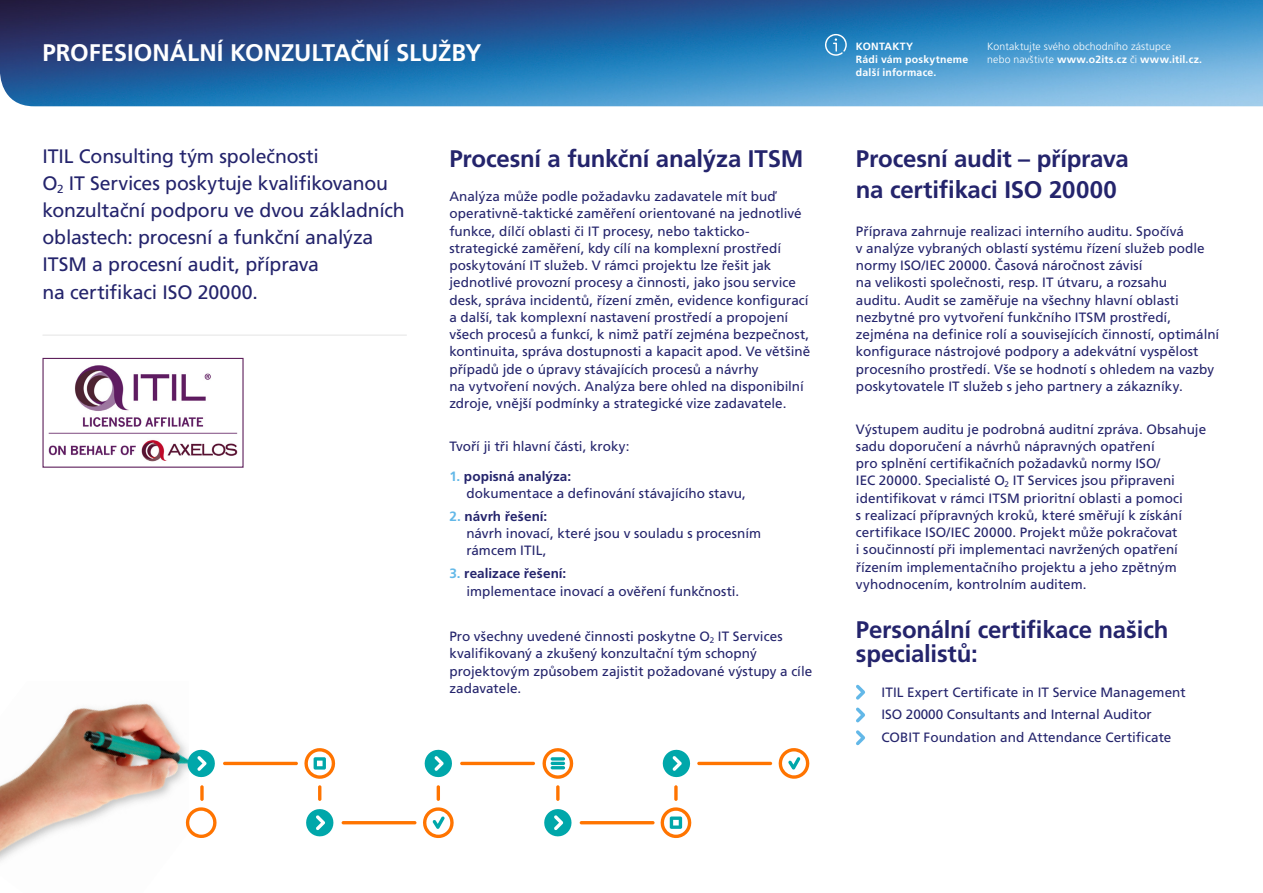
<style>
.page{position:relative;width:1263px;height:893px;background:#fff}
.page>*{position:absolute;margin:0;border:0;box-sizing:border-box;transform-origin:0 0}
.t1{font:700 24px/31.5px "Frutiger LT Pro";letter-spacing:-.01em;color:#24246c}
.t2{font:700 24px "Frutiger LT Pro";letter-spacing:-.005em;color:#fff}
.t3{font:19.5px/27px "Frutiger LT Pro";letter-spacing:-.01em;color:#24246c}
.t4{font:13.5px/17.2px "Frutiger LT Pro";color:#24246c}
.t5{font:300 10.5px/12.6px "Frutiger LT Pro";letter-spacing:.015em;color:#fff}
.t6{font:700 10.5px/12.6px "Frutiger LT Pro";letter-spacing:.02em;color:#fff}
.s1{font-weight:700}
.s2{font-weight:700;color:#63b8e8}
</style>
<div class="page">
<img style="left:0;top:0;width:1263px;height:106px">
<svg style="left:825px;top:34px;width:22px;height:22px"></svg>
<svg style="left:856px;top:684px;width:9px;height:62px"></svg>
<img style="left:48px;top:365px;width:190px;height:97px">
<hr style="left:43px;top:334px;width:364px;height:2px;background:#ededed">
<div style="left:42px;top:358px;width:202px;height:110px;border:1px solid #5f215c"></div>
<img style="left:0;top:703px;width:185px;height:159px">
<svg style="left:184px;top:746px;width:625px;height:92px"></svg>
<svg style="left:674px;top:785px;width:4px;height:16px"></svg>
<h1 class="t2" style="left:43px;top:38px;width:440px">PROFESIONÁLNÍ KONZULTAČNÍ SLUŽBY</h1>
<p class="t6" style="left:856px;top:40px;width:114px">KONTAKTY<br>Rádi vám poskytneme další informace.</p>
<p class="t5" style="left:987px;top:41px;width:216px">Kontaktujte svého obchodního zástupce<br>nebo navštivte <span class="s1">www.o2its.cz</span> či <span class="s1">www.itil.cz.</span></p>
<h2 class="t3" style="left:43px;top:143px;width:364px">ITIL Consulting tým společnosti<br>O<sub>2</sub> IT Services poskytuje kvalifikovanou konzultační podporu ve dvou základních oblastech: procesní a funkční analýza ITSM a procesní audit, příprava<br>na certifikaci ISO 20000.</h2>
<h1 class="t1" style="left:449px;top:143px;width:356px">Procesní a funkční analýza ITSM</h1>
<p class="t4" style="left:449px;top:188px;width:363px">Analýza může podle požadavku zadavatele mít buď operativně-taktické zaměření orientované na jednotlivé funkce, dílčí oblasti či IT procesy, nebo takticko&shy;strategické zaměření, kdy cílí na komplexní prostředí poskytování IT služeb. V rámci projektu lze řešit jak jednotlivé provozní procesy a činnosti, jako jsou service desk, správa incidentů, řízení změn, evidence konfigurací a další, tak komplexní nastavení prostředí a propojení všech procesů a funkcí, k nimž patří zejména bezpečnost, kontinuita, správa dostupnosti a kapacit apod. Ve většině případů jde o úpravy stávajících procesů a návrhy<br>na vytvoření nových. Analýza bere ohled na disponibilní zdroje, vnější podmínky a strategické vize zadavatele.</p>
<p class="t4" style="left:449px;top:438px;width:182px">Tvoří ji tři hlavní části, kroky:</p>
<p class="t4" style="left:466px;top:468px;width:281px;text-indent:-17px"><span class="s2">1.</span> <span class="s1">popisná analýza:<br></span>dokumentace a definování stávajícího stavu,</p>
<p class="t4" style="left:466px;top:508px;width:296px;text-indent:-17px"><span class="s2">2.</span> <span class="s1">návrh řešení:<br></span>návrh inovací, které jsou v souladu s procesním rámcem ITIL,</p>
<p class="t4" style="left:466px;top:565px;width:274px;text-indent:-17px"><span class="s2">3.</span> <span class="s1">realizace řešení:<br></span>implementace inovací a ověření funkčnosti.</p>
<p class="t4" style="left:449px;top:628px;width:364px">Pro všechny uvedené činnosti poskytne O<sub>2</sub> IT Services kvalifikovaný a zkušený konzultační tým schopný projektovým způsobem zajistit požadované výstupy a cíle zadavatele.</p>
<h1 class="t1" style="left:856px;top:143px;width:274px">Procesní audit – příprava na certifikaci ISO 20000</h1>
<p class="t4" style="left:856px;top:222px;width:365px">Příprava zahrnuje realizaci interního auditu. Spočívá<br>v analýze vybraných oblastí systému řízení služeb podle normy ISO/IEC 20000. Časová náročnost závisí<br>na velikosti společnosti, resp. IT útvaru, a rozsahu<br>auditu. Audit se zaměřuje na všechny hlavní oblasti nezbytné pro vytvoření funkčního ITSM prostředí, zejména na definice rolí a souvisejících činností, optimální konfigurace nástrojové podpory a adekvátní vyspělost procesního prostředí. Vše se hodnotí s ohledem na vazby poskytovatele IT služeb s jeho partnery a zákazníky.</p>
<p class="t4" style="left:856px;top:420px;width:352px">Výstupem auditu je podrobná auditní zpráva. Obsahuje sadu doporučení a návrhů nápravných opatření<br>pro splnění certifikačních požadavků normy ISO/<br>IEC 20000. Specialisté O<sub>2</sub> IT Services jsou připraveni identifikovat v rámci ITSM prioritní oblasti a pomoci<br>s realizací přípravných kroků, které směřují k získání certifikace ISO/IEC 20000. Projekt může pokračovat<br>i součinností při implementaci navržených opatření řízením implementačního projektu a jeho zpětným vyhodnocením, kontrolním auditem.</p>
<h1 class="t1" style="left:856px;top:618px;width:314px;line-height:24px">Personální certifikace našich specialistů:</h1>
<p class="t4" style="left:881px;top:681px;width:306px;line-height:22.8px">ITIL Expert Certificate in IT Service Management<br>ISO 20000 Consultants and Internal Auditor<br>COBIT Foundation and Attendance Certificate</p>
</div>
